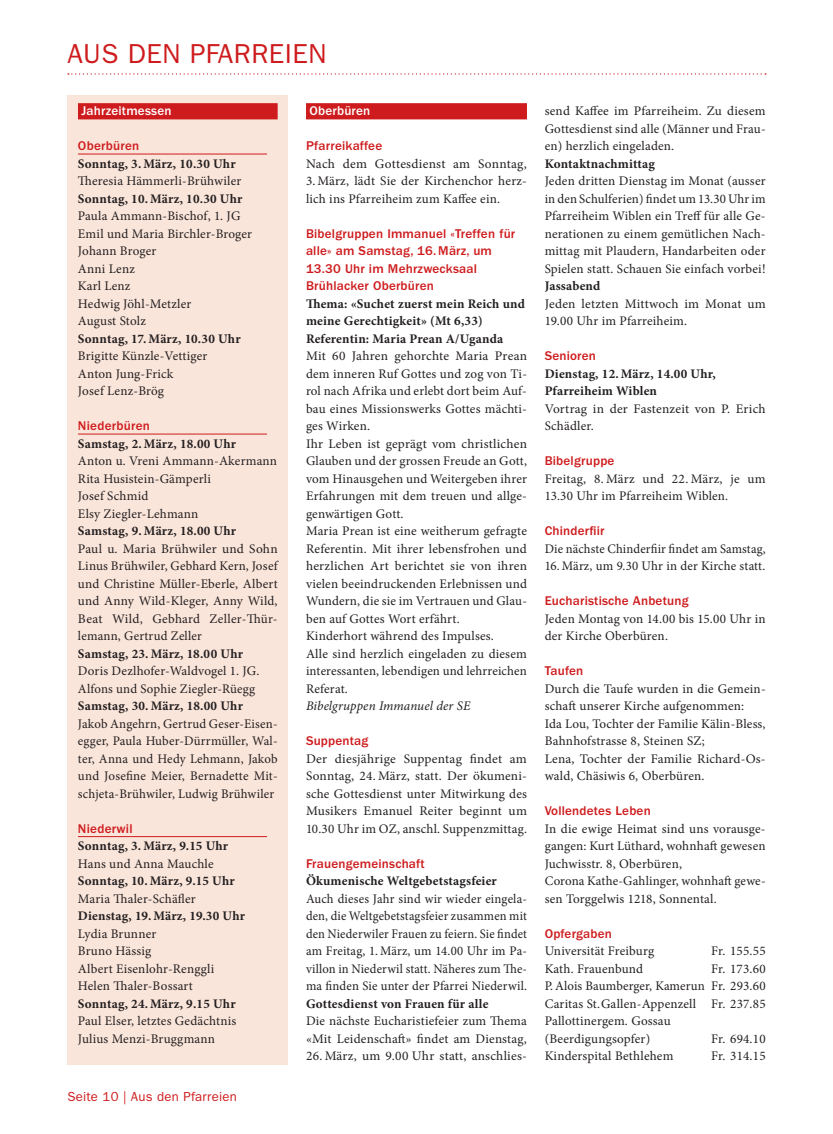
<style>
.page{position:relative;width:833px;height:1134px;background:#fff}
.page>*{position:absolute;margin:0;border:0;box-sizing:border-box;transform-origin:0 0}
.t1{font:27.5px "ITC Franklin Gothic Std";letter-spacing:.02em;color:#ce1b1d}
.t2{font:13.12px/17.5px "Minion Pro";letter-spacing:.015em;color:#231f20}
.t3{font:700 13.12px/17.5px "Minion Pro";letter-spacing:.015em;color:#231f20}
.t4{font:500 13.12px/17.5px "ITC Franklin Gothic Std";letter-spacing:.015em;color:#ce1b1d}
.t5{font:13.12px "Minion Pro";letter-spacing:.015em;color:#231f20;scale:.96 1}
.t6{font:italic 13.12px "Minion Pro";letter-spacing:.005em;color:#231f20}
.t7{font:13.12px "ITC Franklin Gothic Std";letter-spacing:.02em;color:#ce1b1d}
.t8{font:500 13.12px "ITC Franklin Gothic Std";letter-spacing:.015em;color:#fff}
</style>
<div class="page">
<svg style="left:68px;top:73px;width:698px;height:2px"></svg>
<div style="left:67px;top:96px;width:221px;height:969px;background:#fae5da"></div>
<div style="left:78px;top:103px;width:200px;height:16px;background:#ce1b1d"></div>
<hr style="left:78px;top:154px;width:189px;height:1px;background:#ce1b1d">
<hr style="left:78px;top:434px;width:189px;height:1px;background:#ce1b1d">
<hr style="left:78px;top:836px;width:189px;height:1px;background:#ce1b1d">
<div style="left:306px;top:103px;width:221px;height:16px;background:#ce1b1d"></div>
<h1 class="t1" style="left:67px;top:37px;width:261px">AUS DEN PFARREIEN</h1>
<p class="t8" style="left:81px;top:103px;width:91px">Jahrzeitmessen</p>
<p class="t4" style="left:78px;top:137px;width:63px">Oberbüren</p>
<p class="t3" style="left:78px;top:155px;width:159px">Sonntag, 3. März, 10.30 Uhr</p>
<p class="t2" style="left:78px;top:172px;width:165px">Theresia Hämmerli-Brühwiler</p>
<p class="t3" style="left:78px;top:190px;width:166px">Sonntag, 10. März, 10.30 Uhr</p>
<p class="t2" style="left:78px;top:207px;width:176px">Paula Ammann-Bischof, 1. JG<br>Emil und Maria Birchler-Broger<br>Johann Broger<br>Anni Lenz<br>Karl Lenz<br>Hedwig Jöhl-Metzler<br>August Stolz</p>
<p class="t3" style="left:78px;top:330px;width:164px">Sonntag, 17. März, 10.30 Uhr</p>
<p class="t2" style="left:78px;top:347px;width:131px">Brigitte Künzle-Vettiger<br>Anton Jung-Frick<br>Josef Lenz-Brög</p>
<p class="t4" style="left:78px;top:417px;width:73px">Niederbüren</p>
<p class="t3" style="left:78px;top:434px;width:160px">Samstag, 2. März, 18.00 Uhr</p>
<p class="t2" style="left:78px;top:452px;width:201px">Anton u. Vreni Ammann-Akermann<br>Rita Husistein-Gämperli<br>Josef Schmid<br>Elsy Ziegler-Lehmann</p>
<p class="t3" style="left:78px;top:522px;width:160px">Samstag, 9. März, 18.00 Uhr</p>
<p class="t2" style="left:78px;top:540px;width:201px;text-align:justify">Paul u. Maria Brühwiler und Sohn Linus Brühwiler, Gebhard Kern, Josef und Christine Müller-Eberle, Albert und Anny Wild-Kleger, Anny Wild, Beat Wild, Gebhard Zeller-Thür&shy;lemann, Gertrud Zeller</p>
<p class="t3" style="left:78px;top:645px;width:167px">Samstag, 23. März, 18.00 Uhr</p>
<p class="t2" style="left:78px;top:662px;width:183px">Doris Dezlhofer-Waldvogel 1. JG.<br>Alfons und Sophie Ziegler-Rüegg</p>
<p class="t3" style="left:78px;top:697px;width:166px">Samstag, 30. März, 18.00 Uhr</p>
<p class="t2" style="left:78px;top:715px;width:201px;text-align:justify">Jakob Angehrn, Gertrud Geser-Eisen&shy;egger, Paula Huber-Dürrmüller, Wal&shy;ter, Anna und Hedy Lehmann, Jakob und Josefine Meier, Bernadette Mit&shy;schjeta-Brühwiler, Ludwig Brühwiler</p>
<p class="t4" style="left:78px;top:820px;width:56px">Niederwil</p>
<p class="t3" style="left:78px;top:837px;width:152px">Sonntag, 3. März, 9.15 Uhr</p>
<p class="t2" style="left:78px;top:855px;width:137px">Hans und Anna Mauchle</p>
<p class="t3" style="left:78px;top:872px;width:158px">Sonntag, 10. März, 9.15 Uhr</p>
<p class="t2" style="left:78px;top:890px;width:119px">Maria Thaler-Schäfler</p>
<p class="t3" style="left:78px;top:907px;width:169px">Dienstag, 19. März, 19.30 Uhr</p>
<p class="t2" style="left:78px;top:925px;width:138px">Lydia Brunner<br>Bruno Hässig<br>Albert Eisenlohr-Renggli<br>Helen Thaler-Bossart</p>
<p class="t3" style="left:78px;top:995px;width:159px">Sonntag, 24. März, 9.15 Uhr</p>
<p class="t2" style="left:78px;top:1012px;width:160px">Paul Elser, letztes Gedächtnis<br>Julius Menzi-Bruggmann</p>
<p class="t7" style="left:67px;top:1089px;width:171px">Seite 10 | Aus den Pfarreien</p>
<p class="t8" style="left:309px;top:103px;width:62px">Oberbüren</p>
<p class="t4" style="left:306px;top:137px;width:78px">Pfarreikaffee</p>
<p class="t2" style="left:306px;top:155px;width:222px">Nach dem Gottesdienst am Sonntag,</p>
<p class="t2" style="left:306px;top:172px;width:222px">3. März, lädt Sie der Kirchenchor herz&shy;lich ins Pfarreiheim zum Kaffee ein.</p>
<p class="t4" style="left:306px;top:225px;width:211px">Bibelgruppen Immanuel «Treffen für alle» am Samstag, 16. März, um<br>13.30 Uhr im Mehrzwecksaal<br>Brühlacker Oberbüren</p>
<p class="t3" style="left:306px;top:295px;width:220px">Thema: «Suchet zuerst mein Reich und meine Gerechtigkeit» (Mt 6,33)<br>Referentin: Maria Prean A/Uganda</p>
<p class="t2" style="left:306px;top:347px;width:222px">Mit 60 Jahren gehorchte Maria Prean dem inneren Ruf Gottes und zog von Ti&shy;rol nach Afrika und erlebt dort beim Auf&shy;bau eines Missionswerks Gottes mächti&shy;ges Wirken.<br>Ihr Leben ist geprägt vom christlichen Glauben und der grossen Freude an Gott, vom Hinausgehen und Weitergeben ihrer Erfahrungen mit dem treuen und allge&shy;genwärtigen Gott.<br>Maria Prean ist eine weitherum gefragte Referentin. Mit ihrer lebensfrohen und herzlichen Art berichtet sie von ihren vielen beeindruckenden Erlebnissen und Wundern, die sie im Vertrauen und Glau&shy;ben auf Gottes Wort erfährt.<br>Kinderhort während des Impulses.<br>Alle sind herzlich eingeladen zu diesem interessanten, lebendigen und lehrreichen Referat.</p>
<p class="t6" style="left:306px;top:697px;width:166px">Bibelgruppen Immanuel der SE</p>
<p class="t4" style="left:306px;top:732px;width:64px">Suppentag</p>
<p class="t2" style="left:306px;top:750px;width:222px;text-align:justify">Der diesjährige Suppentag findet am Sonntag, 24. März, statt. Der ökumeni&shy;sche Gottesdienst unter Mitwirkung des Musikers Emanuel Reiter beginnt um 10.30 Uhr im OZ, anschl. Suppenzmittag.</p>
<p class="t4" style="left:306px;top:855px;width:120px">Frauengemeinschaft</p>
<p class="t3" style="left:306px;top:872px;width:192px">Ökumenische Weltgebetstagsfeier</p>
<p class="t2" style="left:306px;top:890px;width:222px;text-align:justify">Auch dieses Jahr sind wir wieder eingela&shy;den, die Weltgebetstagsfeier zusammen mit den Niederwiler Frauen zu feiern. Sie findet am Freitag, 1. März, um 14.00 Uhr im Pa&shy;villon in Niederwil statt. Näheres zum The&shy;ma finden Sie unter der Pfarrei Niederwil.</p>
<p class="t3" style="left:306px;top:995px;width:184px">Gottesdienst von Frauen für alle</p>
<p class="t2" style="left:306px;top:1012px;width:222px">Die nächste Eucharistiefeier zum Thema «Mit Leidenschaft» findet am Dienstag,</p>
<p class="t2" style="left:306px;top:1047px;width:222px">26. März, um 9.00 Uhr statt, anschlies-</p>
<p class="t2" style="left:544px;top:102px;width:222px;text-align:justify">send Kaffee im Pfarreiheim. Zu diesem Gottesdienst sind alle (Männer und Frau&shy;en) herzlich eingeladen.</p>
<p class="t3" style="left:544px;top:155px;width:112px">Kontaktnachmittag</p>
<p class="t2" style="left:544px;top:172px;width:222px;text-align:justify">Jeden dritten Dienstag im Monat (ausser in den Schulferien) findet um 13.30 Uhr im Pfarreiheim Wiblen ein Treff für alle Ge&shy;nerationen zu einem gemütlichen Nach&shy;mittag mit Plaudern, Handarbeiten oder Spielen statt. Schauen Sie einfach vorbei!</p>
<p class="t3" style="left:544px;top:277px;width:57px">Jassabend</p>
<p class="t2" style="left:544px;top:295px;width:222px">Jeden letzten Mittwoch im Monat um<br>19.00 Uhr im Pfarreiheim.</p>
<p class="t4" style="left:544px;top:347px;width:53px">Senioren</p>
<p class="t3" style="left:544px;top:365px;width:173px">Dienstag, 12. März, 14.00 Uhr,<br>Pfarreiheim Wiblen</p>
<p class="t2" style="left:544px;top:400px;width:222px">Vortrag in der Fastenzeit von P. Erich<br>Schädler.</p>
<p class="t4" style="left:544px;top:452px;width:71px">Bibelgruppe</p>
<p class="t2" style="left:544px;top:470px;width:222px">Freitag, 8. März und 22. März, je um<br>13.30 Uhr im Pfarreiheim Wiblen.</p>
<p class="t4" style="left:544px;top:522px;width:61px">Chinderfiir</p>
<p class="t5" style="left:544px;top:540px;width:232px">Die nächste Chinderfiir findet am Samstag,</p>
<p class="t2" style="left:544px;top:557px;width:222px">16. März, um 9.30 Uhr in der Kirche statt.</p>
<p class="t4" style="left:544px;top:592px;width:145px">Eucharistische Anbetung</p>
<p class="t2" style="left:544px;top:610px;width:222px">Jeden Montag von 14.00 bis 15.00 Uhr in der Kirche Oberbüren.</p>
<p class="t4" style="left:544px;top:662px;width:40px">Taufen</p>
<p class="t2" style="left:544px;top:680px;width:222px">Durch die Taufe wurden in die Gemein&shy;schaft unserer Kirche aufgenommen:<br>Ida Lou, Tochter der Familie Kälin-Bless, Bahnhofstrasse 8, Steinen SZ;<br>Lena, Tochter der Familie Richard-Os&shy;wald, Chäsiwis 6, Oberbüren.</p>
<p class="t4" style="left:544px;top:802px;width:108px">Vollendetes Leben</p>
<p class="t2" style="left:544px;top:820px;width:222px">In die ewige Heimat sind uns vorausge&shy;gangen: Kurt Lüthard, wohnhaft gewesen Juchwisstr. 8, Oberbüren,<br>Corona Kathe-Gahlinger, wohnhaft gewe&shy;sen Torggelwis 1218, Sonnental.</p>
<p class="t4" style="left:544px;top:925px;width:69px">Opfergaben</p>
<p class="t2" style="left:544px;top:942px;width:111px">Universität Freiburg</p>
<p class="t2" style="left:711px;top:942px;width:56px">Fr. 155.55</p>
<p class="t2" style="left:544px;top:960px;width:100px">Kath. Frauenbund</p>
<p class="t2" style="left:544px;top:960px;width:222px;text-indent:167px">Fr. 173.60<br>P.Alois Baumberger, Kamerun Fr. 293.60<br>Caritas St.Gallen-Appenzell Fr. 237.85<br>Pallottinergem. Gossau (Beerdigungsopfer)</p>
<p class="t2" style="left:711px;top:1030px;width:56px">Fr. 694.10</p>
<p class="t2" style="left:544px;top:1047px;width:130px">Kinderspital Bethlehem</p>
<p class="t2" style="left:711px;top:1047px;width:56px">Fr. 314.15</p>
</div>
